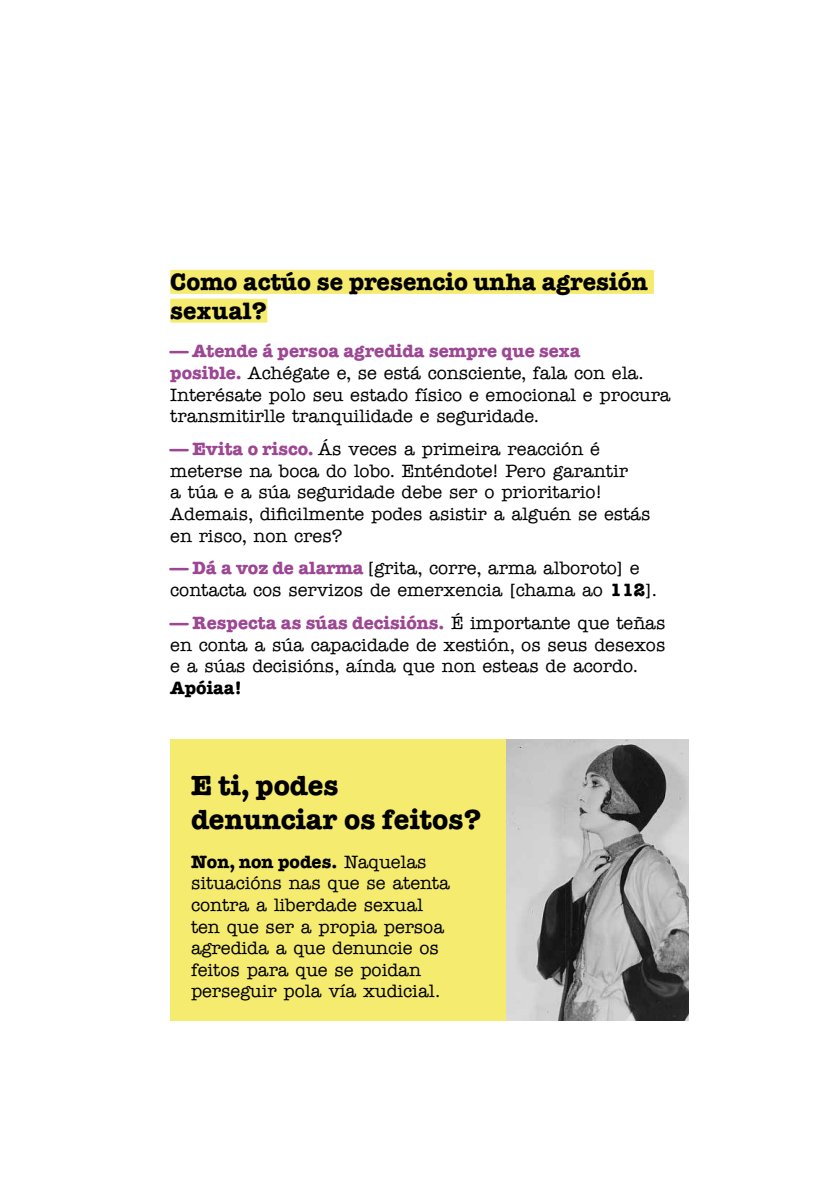
<style>
.page{position:relative;width:840px;height:1191px;background:#fff}
.page>*{position:absolute;margin:0;border:0;box-sizing:border-box;transform-origin:0 0}
.t1{font:700 28px/33.6px "American Typewriter Std";color:#000}
.t2{font:700 24px/28.8px "American Typewriter Std";color:#000}
.t3{font:500 18px/21.6px "American Typewriter Std";color:#000}
.t4{font:700 18px "American Typewriter Std";color:#000}
.s1{font-weight:700;color:#9d4694}
.s2{font-weight:700}
</style>
<div class="page">
<div style="left:170px;top:739px;width:336px;height:281px;background:#f5eb6f"></div>
<div style="left:170px;top:270px;width:483px;height:24px;background:#f5eb6f"></div>
<div style="left:170px;top:299px;width:97px;height:24px;background:#f5eb6f"></div>
<img style="left:506px;top:739px;width:182px;height:281px">
<h2 class="t2" style="left:170px;top:267px;width:479px">Como actúo se presencio unha agresión sexual?</h2>
<p class="t3" style="left:170px;top:341px;width:501px"><span class="s1">— Atende á persoa agredida sempre que sexa<br>posible.</span> Achégate e, se está consciente, fala con ela.<br>Interésate polo seu estado físico e emocional e procura transmitirlle tranquilidade e seguridade.</p>
<p class="t3" style="left:170px;top:438px;width:481px"><span class="s1">— Evita o risco.</span> Ás veces a primeira reacción é meterse na boca do lobo. Enténdote! Pero garantir<br>a túa e a súa seguridade debe ser o prioritario!<br>Ademais, dificilmente podes asistir a alguén se estás en risco, non cres?</p>
<p class="t3" style="left:170px;top:558px;width:488px"><span class="s1">— Dá a voz de alarma</span> [grita, corre, arma alboroto] e contacta cos servizos de emerxencia [chama ao <span class="s2">112</span>].</p>
<p class="t3" style="left:170px;top:612px;width:496px;text-align:justify"><span class="s1">— Respecta as súas decisións.</span> É importante que teñas en conta a súa capacidade de xestión, os seus desexos e a súas decisións, aínda que non esteas de acordo.</p>
<p class="t4" style="left:170px;top:677px;width:73px">Apóiaa!</p>
<h1 class="t1" style="left:191px;top:769px;width:292px">E ti, podes denunciar os feitos?</h1>
<p class="t3" style="left:191px;top:851px;width:260px"><span class="s2">Non, non podes.</span> Naquelas situacións nas que se atenta contra a liberdade sexual ten que ser a propia persoa agredida a que denuncie os feitos para que se poidan perseguir pola vía xudicial.</p>
</div>
